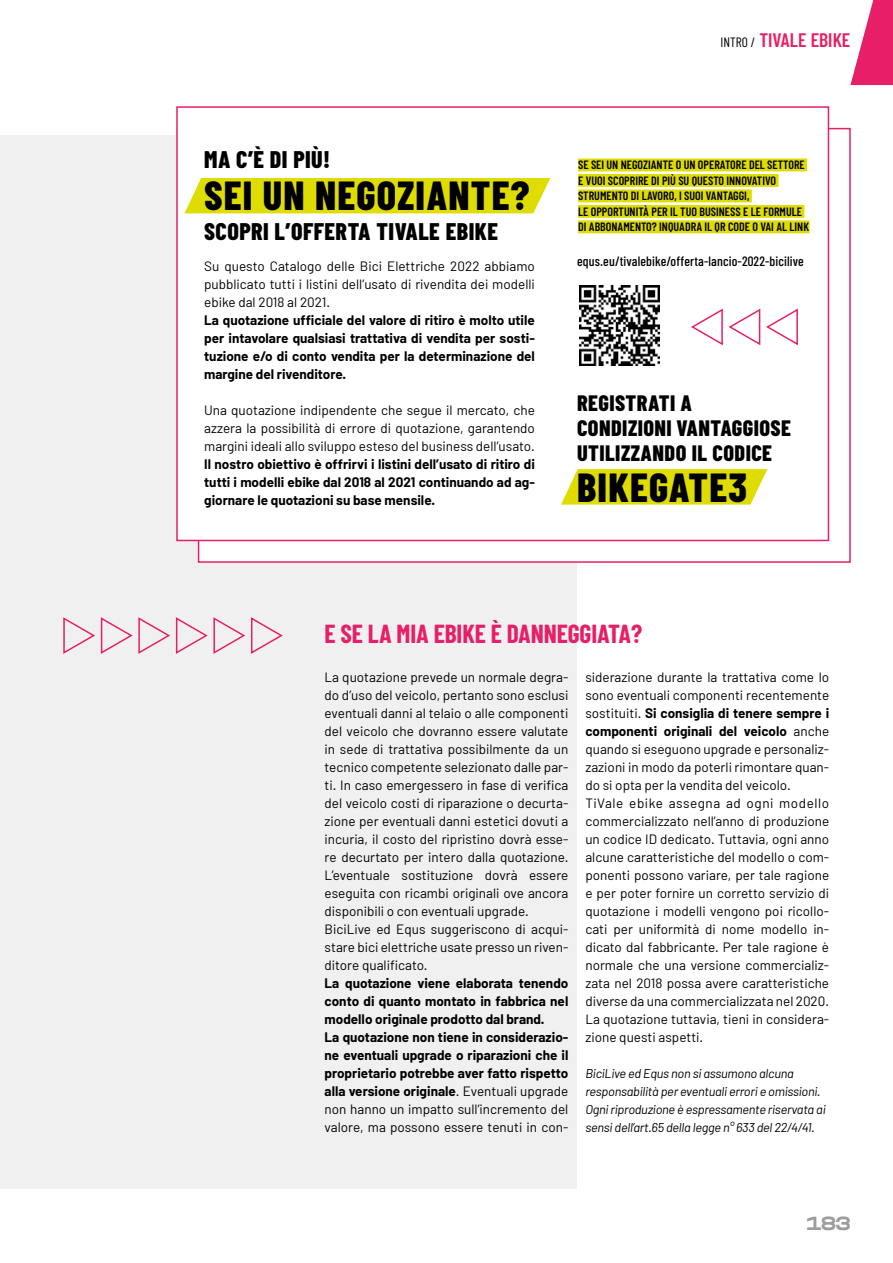
<style>
.page{position:relative;width:893px;height:1263px;background:#fff}
.page>*{position:absolute;margin:0;border:0;box-sizing:border-box;transform-origin:0 0}
.t1{font:800 40.5px "Barlow Condensed";letter-spacing:.03em;color:#000}
.t2{font:700 25.5px "Barlow Condensed";letter-spacing:-.005em;color:#e71f68}
.t3{font:800 24px "Barlow Condensed";letter-spacing:.02em;color:#000}
.t4{font:22.5px "Cindie RB";color:#9d9d9c;scale:.91 1}
.t5{font:800 22.35px/25.3px "Barlow Condensed";letter-spacing:.02em;color:#000}
.t6{font:600 19.5px "Barlow Condensed";color:#e71f68}
.t7{font:13.5px/18px "Barlow";color:#000}
.t8{font:700 13.5px/18px "Barlow";color:#000;text-align:justify}
.t9{font:500 13.5px "Barlow Condensed";letter-spacing:.01em;color:#000}
.t10{font:italic 12.75px/18px "Barlow";letter-spacing:-.02em;color:#000}
.t11{font:600 12px/15.5px "Barlow Condensed";color:#000}
.s1{font-weight:400;font-size:13.5px;color:#000}
.s2{font-weight:400}
.s3{font-weight:700}
</style>
<div class="page">
<svg style="left:850px;top:0;width:43px;height:85px"></svg>
<div style="left:0;top:135px;width:577px;height:1053px;background:#f0f0f0"></div>
<div style="left:198px;top:128px;width:653px;height:435px;background:#fff;border:2px solid #e71f68"></div>
<div style="left:176px;top:106px;width:653px;height:435px;background:#fff;border:2px solid #e71f68"></div>
<svg style="left:63px;top:617px;width:220px;height:37px"></svg>
<svg style="left:691px;top:308px;width:107px;height:38px"></svg>
<div style="left:578px;top:159px;width:229px;height:12px;background:#dedc00"></div>
<div style="left:578px;top:174px;width:201px;height:13px;background:#dedc00"></div>
<div style="left:578px;top:189px;width:174px;height:13px;background:#dedc00"></div>
<div style="left:578px;top:205px;width:226px;height:13px;background:#dedc00"></div>
<div style="left:578px;top:220px;width:231px;height:13px;background:#dedc00"></div>
<img style="left:580px;top:286px;width:80px;height:80px">
<svg style="left:561px;top:469px;width:206px;height:36px;background:#e1df17"></svg>
<div style="left:184px;top:178px;width:366px;height:35px;background:#dedc00"></div>
<h3 class="t3" style="left:204px;top:144px;width:128px">MA C’È DI PIÙ!</h3>
<h1 class="t1" style="left:204px;top:170px;width:327px">SEI UN NEGOZIANTE?</h1>
<h3 class="t3" style="left:204px;top:216px;width:295px">SCOPRI L’OFFERTA TIVALE EBIKE</h3>
<p class="t7" style="left:204px;top:257px;width:332px;text-align:justify">Su questo Catalogo delle Bici Elettriche 2022 abbiamo pubblicato tutti i listini dell’usato di rivendita dei modelli ebike dal 2018 al 2021.</p>
<p class="t8" style="left:204px;top:311px;width:332px">La quotazione ufficiale del valore di ritiro è molto utile per intavolare qualsiasi trattativa di vendita per sosti&shy;tuzione e/o di conto vendita per la determinazione del margine del rivenditore.</p>
<p class="t7" style="left:204px;top:401px;width:332px;text-align:justify">Una quotazione indipendente che segue il mercato, che azzera la possibilità di errore di quotazione, garantendo margini ideali allo sviluppo esteso del business dell’usato.</p>
<p class="t8" style="left:204px;top:455px;width:332px">Il nostro obiettivo è offrirvi i listini dell’usato di ritiro di tutti i modelli ebike dal 2018 al 2021 continuando ad ag&shy;giornare le quotazioni su base mensile.</p>
<h3 class="t6" style="left:721px;top:28px;width:131px"><span class="s1">INTRO /</span> TIVALE EBIKE</h3>
<p class="t11" style="left:578px;top:157px;width:232px">SE SEI UN NEGOZIANTE O UN OPERATORE DEL SETTORE E VUOI SCOPRIRE DI PIÙ SU QUESTO INNOVATIVO STRUMENTO DI LAVORO, I SUOI VANTAGGI,<br>LE OPPORTUNITÀ PER IL TUO BUSINESS E LE FORMULE DI ABBONAMENTO? INQUADRA IL QR CODE O VAI AL LINK</p>
<p class="t9" style="left:577px;top:253px;width:228px">equs.eu/tivalebike/offerta-lancio-2022-bicilive</p>
<h3 class="t5" style="left:577px;top:389px;width:215px">REGISTRATI A<br>CONDIZIONI VANTAGGIOSE<br>UTILIZZANDO IL CODICE</h3>
<h1 class="t1" style="left:577px;top:462px;width:171px">BIKEGATE3</h1>
<h2 class="t2" style="left:325px;top:618px;width:319px">E SE LA MIA EBIKE È DANNEGGIATA?</h2>
<p class="t7" style="left:325px;top:668px;width:245px">La quotazione prevede un normale degra&shy;do d’uso del veicolo, pertanto sono esclusi eventuali danni al telaio o alle componenti del veicolo che dovranno essere valutate in sede di trattativa possibilmente da un tecnico competente selezionato dalle par&shy;ti. In caso emergessero in fase di verifica del veicolo costi di riparazione o decurta&shy;zione per eventuali danni estetici dovuti a incuria, il costo del ripristino dovrà esse&shy;re decurtato per intero dalla quotazione.<br>L’eventuale sostituzione dovrà essere eseguita con ricambi originali ove ancora disponibili o con eventuali upgrade.<br>BiciLive ed Equs suggeriscono di acqui&shy;stare bici elettriche usate presso un riven&shy;ditore qualificato.</p>
<p class="t8" style="left:325px;top:974px;width:245px;text-align:left">La quotazione viene elaborata tenendo conto di quanto montato in fabbrica nel modello originale prodotto dal brand.<br>La quotazione non tiene in considerazio&shy;ne eventuali upgrade o riparazioni che il proprietario potrebbe aver fatto rispetto alla versione originale<span class="s2">. Eventuali upgrade non hanno un impatto sull’incremento del valore, ma possono essere tenuti in con-</span></p>
<p class="t7" style="left:585px;top:668px;width:245px">siderazione durante la trattativa come lo sono eventuali componenti recentemente sostituiti. <span class="s3">Si consiglia di tenere sempre i componenti originali del veicolo</span> anche quando si eseguono upgrade e personaliz&shy;zazioni in modo da poterli rimontare quan&shy;do si opta per la vendita del veicolo.<br>TiVale ebike assegna ad ogni modello commercializzato nell’anno di produzione un codice ID dedicato. Tuttavia, ogni anno alcune caratteristiche del modello o com&shy;ponenti possono variare, per tale ragione e per poter fornire un corretto servizio di quotazione i modelli vengono poi ricollo&shy;cati per uniformità di nome modello in&shy;dicato dal fabbricante. Per tale ragione è normale che una versione commercializ&shy;zata nel 2018 possa avere caratteristiche diverse da una commercializzata nel 2020.<br>La quotazione tuttavia, tieni in considera&shy;zione questi aspetti.</p>
<p class="t10" style="left:585px;top:1064px;width:242px">BiciLive ed Equs non si assumono alcuna responsabilità per eventuali errori e omissioni.<br>Ogni riproduzione è espressamente riservata ai sensi dell’art.65 della legge n° 633 del 22/4/41.</p>
<h3 class="t4" style="left:807px;top:1212px;width:50px">183</h3>
</div>
